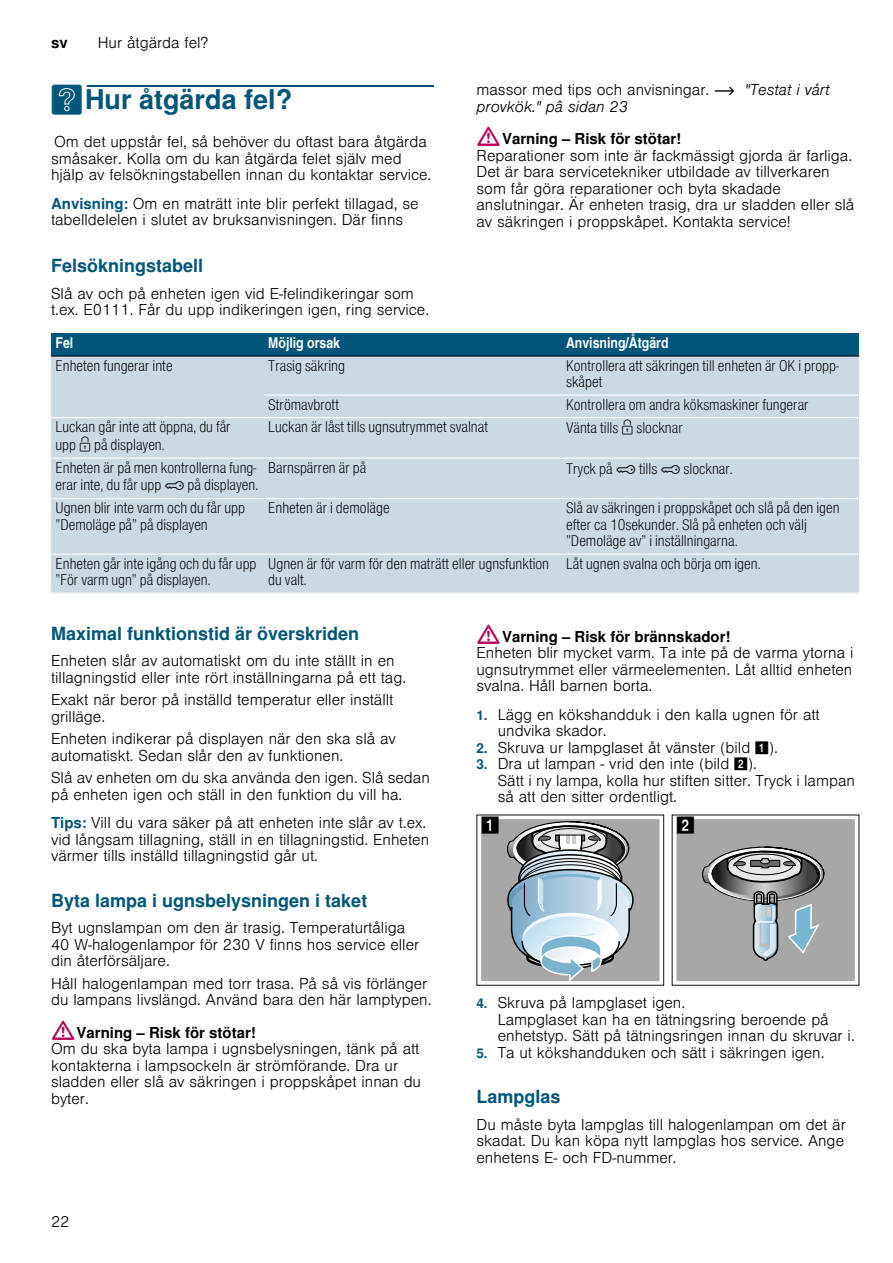
<style>
.page{position:relative;width:893px;height:1263px;background:#fff}
.page>*{position:absolute;margin:0;border:0;box-sizing:border-box;transform-origin:0 0}
.t1{font:700 27px "Nimbus San L";color:#00567a}
.t2{font:700 18px "Nimbus San L";color:#00567a}
.t3{font:300 15px/16.5px "Nimbus San L";color:#000}
.t4{font:15px/16.5px "Nimbus San L Lig Con";color:#000}
.t5{font:italic 300 15px/16.5px "Nimbus San L";color:#000}
.t6{font:15px "Nimbus San L Bol Con";color:#fff}
.t7{font:700 15px "Nimbus San L";color:#000}
.s1{font-family:"BSH Symb PG2";font-weight:400}
.s2{font-weight:700;color:#00567a}
.s3{font-style:normal}
.s4{font-family:"BSH Symb PH1";font-weight:400;font-style:normal}
.s5{font-family:"BSH Symb All";font-weight:400;font-size:21px;color:#b5015b}
.s6{font-weight:700}
.s7{font-family:"BSH Symb PH Regional Brands 3";font-size:16.5px}
.s8{font-weight:700;font-size:13.5px;color:#00567a}
.s9{font-family:"BSH Symb PK";font-weight:400;font-size:13.5px}
</style>
<div class="page">
<div style="left:87px;top:85px;width:347px;height:2px;border:1px solid #00567a"></div>
<div style="left:51px;top:334px;width:213px;height:22px;background:#00567a"></div>
<div style="left:264px;top:334px;width:297px;height:22px;background:#00567a"></div>
<div style="left:561px;top:334px;width:298px;height:22px;background:#00567a"></div>
<div style="left:51px;top:356px;width:213px;height:62px;background:#cbd9e3"></div>
<div style="left:264px;top:356px;width:297px;height:39px;background:#cbd9e3"></div>
<div style="left:561px;top:356px;width:298px;height:39px;background:#cbd9e3"></div>
<div style="left:264px;top:395px;width:297px;height:23px;background:#cbd9e3"></div>
<div style="left:561px;top:395px;width:298px;height:23px;background:#cbd9e3"></div>
<div style="left:51px;top:418px;width:213px;height:40px;background:#cbd9e3"></div>
<div style="left:264px;top:418px;width:297px;height:40px;background:#cbd9e3"></div>
<div style="left:561px;top:418px;width:298px;height:40px;background:#cbd9e3"></div>
<div style="left:51px;top:458px;width:213px;height:41px;background:#cbd9e3"></div>
<div style="left:264px;top:458px;width:297px;height:41px;background:#cbd9e3"></div>
<div style="left:561px;top:458px;width:298px;height:41px;background:#cbd9e3"></div>
<div style="left:51px;top:499px;width:213px;height:55px;background:#cbd9e3"></div>
<div style="left:264px;top:499px;width:297px;height:55px;background:#cbd9e3"></div>
<div style="left:561px;top:499px;width:298px;height:55px;background:#cbd9e3"></div>
<div style="left:51px;top:554px;width:213px;height:39px;background:#cbd9e3"></div>
<div style="left:264px;top:554px;width:297px;height:39px;background:#cbd9e3"></div>
<div style="left:561px;top:554px;width:298px;height:39px;background:#cbd9e3"></div>
<hr style="left:51px;top:356px;width:808px;height:1px;background:#000">
<hr style="left:264px;top:394px;width:595px;height:2px;background:#fff">
<hr style="left:51px;top:417px;width:808px;height:1px;background:#fff">
<hr style="left:51px;top:457px;width:808px;height:2px;background:#fff">
<hr style="left:51px;top:498px;width:808px;height:1px;background:#fff">
<hr style="left:51px;top:554px;width:808px;height:1px;background:#fff">
<svg style="left:477px;top:815px;width:186px;height:170px;background:#abb4b9"></svg>
<svg style="left:672px;top:815px;width:187px;height:170px;background:#a6a7a8"></svg>
<p class="t7" style="left:51px;top:34px;width:18px">sv</p>
<p class="t3" style="left:98px;top:33px;width:112px">Hur åtgärda fel?</p>
<h1 class="t1" style="left:51px;top:83px;width:243px"><span class="s1">3</span>Hur åtgärda fel?</h1>
<p class="t3" style="left:51px;top:132px;width:382px">Om det uppstår fel, så behöver du oftast bara åtgärda småsaker. Kolla om du kan åtgärda felet själv med hjälp av felsökningstabellen innan du kontaktar service.</p>
<p class="t3" style="left:51px;top:194px;width:369px"><span class="s2">Anvisning:</span> Om en maträtt inte blir perfekt tillagad, se tabelldelelen i slutet av bruksanvisningen. Där finns</p>
<p class="t2" style="left:51px;top:254px;width:154px">Felsökningstabell</p>
<p class="t3" style="left:51px;top:284px;width:379px">Slå av och på enheten igen vid E-felindikeringar som t.ex. E0111. Får du upp indikeringen igen, ring service.</p>
<p class="t5" style="left:476px;top:80px;width:355px"><span class="s3">massor med tips och anvisningar.</span> <span class="s4">~</span> "Testat i vårt provkök." pâ sidan 23</p>
<p class="t3" style="left:476px;top:129px;width:379px"><span class="s5">:</span><span class="s6">Varning – Risk för stötar!<br></span>Reparationer som inte är fackmässigt gjorda är farliga.<br>Det är bara servicetekniker utbildade av tillverkaren som får göra reparationer och byta skadade anslutningar. Är enheten trasig, dra ur sladden eller slå av säkringen i proppskåpet. Kontakta service!</p>
<p class="t6" style="left:56px;top:333px;width:19px">Fel</p>
<p class="t6" style="left:268px;top:333px;width:73px">Möjlig orsak</p>
<p class="t6" style="left:566px;top:333px;width:104px">Anvisning/Åtgärd</p>
<p class="t4" style="left:56px;top:356px;width:119px">Enheten fungerar inte</p>
<p class="t4" style="left:268px;top:356px;width:78px">Trasig säkring</p>
<p class="t4" style="left:566px;top:356px;width:274px">Kontrollera att säkringen till enheten är OK i propp&shy;skåpet</p>
<p class="t4" style="left:268px;top:395px;width:72px">Strömavbrott</p>
<p class="t4" style="left:566px;top:395px;width:244px">Kontrollera om andra köksmaskiner fungerar</p>
<p class="t4" style="left:56px;top:417px;width:177px;line-height:17.5px">Luckan går inte att öppna, du får upp <span class="s7">5</span> på displayen.</p>
<p class="t4" style="left:268px;top:418px;width:221px">Luckan är låst tills ugnsutrymmet svalnat</p>
<p class="t4" style="left:566px;top:419px;width:118px">Vänta tills <span class="s7">5</span> slocknar</p>
<p class="t4" style="left:56px;top:458px;width:204px;line-height:17.5px">Enheten är på men kontrollerna fung&shy;erar inte, du får upp <span class="s7">1</span> på displayen.</p>
<p class="t4" style="left:268px;top:458px;width:100px">Barnspärren är på</p>
<p class="t4" style="left:566px;top:459px;width:168px">Tryck på <span class="s7">1</span> tills <span class="s7">1</span> slocknar.</p>
<p class="t4" style="left:56px;top:499px;width:191px">Ugnen blir inte varm och du får upp ”Demoläge på” på displayen</p>
<p class="t4" style="left:268px;top:499px;width:123px">Enheten är i demoläge</p>
<p class="t4" style="left:566px;top:499px;width:275px">Slå av säkringen i proppskåpet och slå på den igen efter ca 10sekunder. Slå på enheten och välj ”Demoläge av” i inställningarna.</p>
<p class="t4" style="left:56px;top:554px;width:202px">Enheten går inte igång och du får upp ”För varm ugn” på displayen.</p>
<p class="t4" style="left:268px;top:554px;width:282px">Ugnen är för varm för den maträtt eller ugnsfunktion du valt.</p>
<p class="t4" style="left:566px;top:554px;width:196px">Låt ugnen svalna och börja om igen.</p>
<p class="t2" style="left:51px;top:622px;width:310px">Maximal funktionstid är överskriden</p>
<p class="t3" style="left:51px;top:651px;width:356px">Enheten slår av automatiskt om du inte ställt in en tillagningstid eller inte rört inställningarna på ett tag.</p>
<p class="t3" style="left:51px;top:690px;width:344px">Exakt när beror på inställd temperatur eller inställt grilläge.</p>
<p class="t3" style="left:51px;top:729px;width:346px">Enheten indikerar på displayen när den ska slå av automatiskt. Sedan slår den av funktionen.</p>
<p class="t3" style="left:51px;top:768px;width:380px">Slå av enheten om du ska använda den igen. Slå sedan på enheten igen och ställ in den funktion du vill ha.</p>
<p class="t3" style="left:51px;top:813px;width:379px"><span class="s2">Tips:</span> Vill du vara säker på att enheten inte slår av t.ex. vid långsam tillagning, ställ in en tillagningstid. Enheten värmer tills inställd tillagningstid går ut.</p>
<p class="t2" style="left:51px;top:889px;width:318px">Byta lampa i ugnsbelysningen i taket</p>
<p class="t3" style="left:51px;top:918px;width:370px">Byt ugnslampan om den är trasig. Temperaturtåliga<br>40 W-halogenlampor för 230 V finns hos service eller din återförsäljare.</p>
<p class="t3" style="left:51px;top:974px;width:382px">Håll halogenlampan med torr trasa. På så vis förlänger du lampans livslängd. Använd bara den här lamptypen.</p>
<p class="t3" style="left:51px;top:1023px;width:371px"><span class="s5">:</span><span class="s6">Varning – Risk för stötar!<br></span>Om du ska byta lampa i ugnsbelysningen, tänk på att kontakterna i lampsockeln är strömförande. Dra ur sladden eller slå av säkringen i proppskåpet innan du byter.</p>
<p class="t3" style="left:51px;top:1212px;width:20px">22</p>
<p class="t3" style="left:476px;top:627px;width:378px"><span class="s5">:</span><span class="s6">Varning – Risk för brännskador!<br></span>Enheten blir mycket varm. Ta inte på de varma ytorna i ugnsutrymmet eller värmeelementen. Låt alltid enheten svalna. Håll barnen borta.</p>
<p class="t3" style="left:497px;top:705px;width:323px;text-indent:-21px"><span class="s8">1.</span> Lägg en kökshandduk i den kalla ugnen för att undvika skador.</p>
<p class="t3" style="left:476px;top:738px;width:303px"><span class="s8">2.</span> Skruva ur lampglaset åt vänster (bild <span class="s9">!</span>).</p>
<p class="t3" style="left:497px;top:754px;width:359px;text-indent:-21px"><span class="s8">3.</span> Dra ut lampan - vrid den inte (bild <span class="s9">"</span>).<br>Sätt i ny lampa, kolla hur stiften sitter. Tryck i lampan så att den sitter ordentligt.</p>
<p class="t3" style="left:497px;top:993px;width:358px;text-indent:-21px"><span class="s8">4.</span> Skruva på lampglaset igen.<br>Lampglaset kan ha en tätningsring beroende på enhetstyp. Sätt på tätningsringen innan du skruvar i.</p>
<p class="t3" style="left:476px;top:1043px;width:349px"><span class="s8">5.</span> Ta ut kökshandduken och sätt i säkringen igen.</p>
<p class="t2" style="left:476px;top:1085px;width:86px">Lampglas</p>
<p class="t3" style="left:476px;top:1115px;width:371px;text-align:justify">Du måste byta lampglas till halogenlampan om det är skadat. Du kan köpa nytt lampglas hos service. Ange enhetens E- och FD-nummer.</p>
</div>
